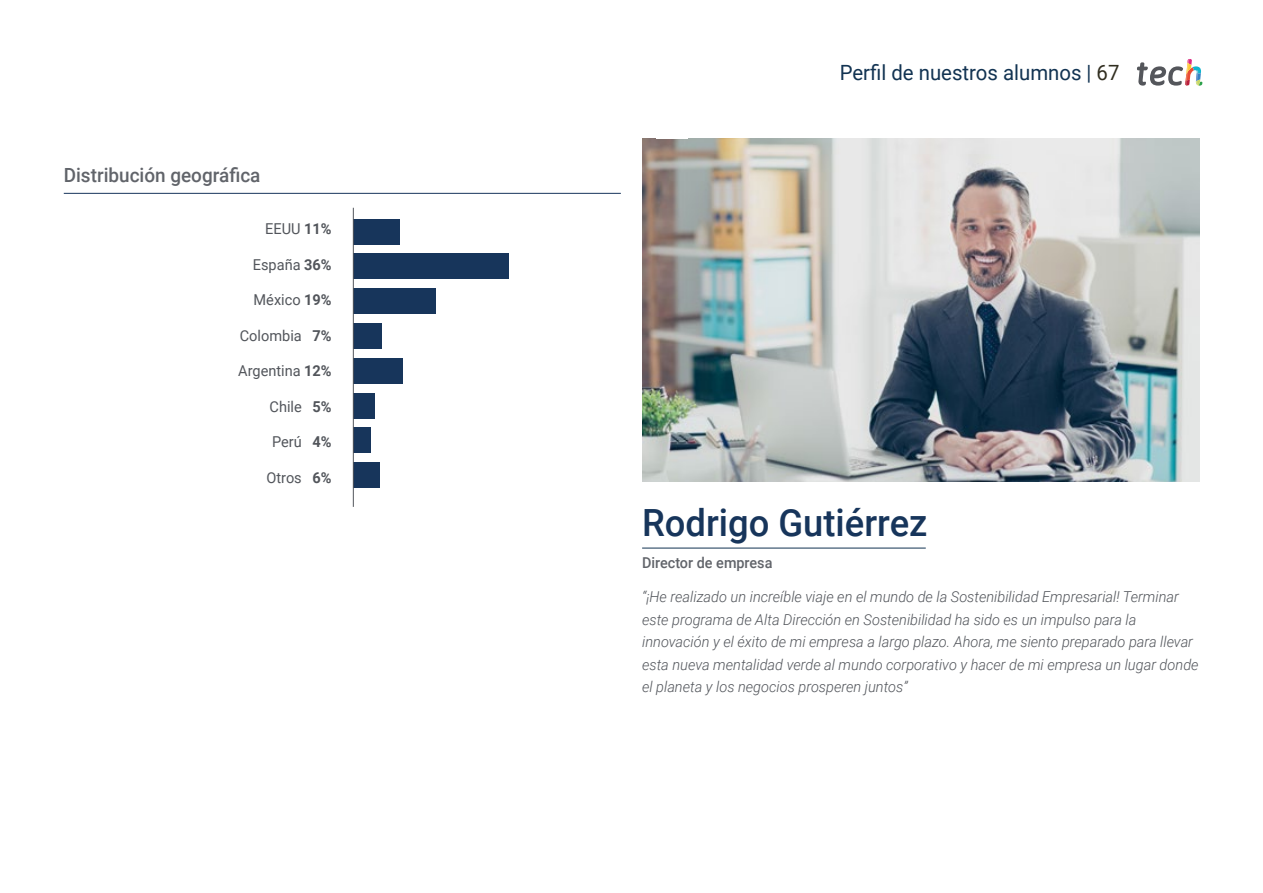
<style>
.page{position:relative;width:1263px;height:893px;background:#fff}
.page>*{position:absolute;margin:0;border:0;box-sizing:border-box;transform-origin:0 0}
.t1{font:500 37.5px "Roboto";color:#17355b}
.t2{font:21px "Roboto";color:#123352}
.t3{font:500 19.5px "Roboto";color:#61646a}
.t4{font:italic 300 15px/22.5px "Roboto";color:#52555b}
.t5{font:15px "Roboto";color:#52555b}
.t6{font:500 15px "Roboto";color:#61646a;scale:.96 1}
.s1{font-weight:700}
.s2{color:#312e20}
</style>
<div class="page">
<hr style="left:642px;top:548px;width:284px;height:1px;background:#123352">
<img style="left:642px;top:138px;width:557px;height:343px">
<hr style="left:64px;top:193px;width:557px;height:1px;background:#17355b">
<div style="left:353px;top:219px;width:47px;height:25px;background:#17355b"></div>
<div style="left:353px;top:358px;width:50px;height:26px;background:#17355b"></div>
<div style="left:353px;top:254px;width:156px;height:25px;background:#17355b"></div>
<div style="left:353px;top:393px;width:22px;height:25px;background:#17355b"></div>
<div style="left:353px;top:288px;width:82px;height:26px;background:#17355b"></div>
<div style="left:353px;top:428px;width:17px;height:25px;background:#17355b"></div>
<div style="left:353px;top:323px;width:29px;height:26px;background:#17355b"></div>
<div style="left:353px;top:462px;width:27px;height:26px;background:#17355b"></div>
<hr style="left:353px;top:208px;width:1px;height:299px;background:#52555b">
<svg style="left:1137px;top:59px;width:65px;height:27px"></svg>
<h3 class="t3" style="left:64px;top:161px;width:198px">Distribución geográfica</h3>
<p class="t5" style="left:265px;top:218px;width:68px">EEUU <span class="s1">11%</span></p>
<p class="t5" style="left:253px;top:254px;width:80px">España <span class="s1">36%</span></p>
<p class="t5" style="left:254px;top:289px;width:80px">México <span class="s1">19%</span></p>
<p class="t5" style="left:240px;top:325px;width:93px">Colombia <span class="s1">7%</span></p>
<p class="t5" style="left:238px;top:360px;width:95px">Argentina <span class="s1">12%</span></p>
<p class="t5" style="left:270px;top:396px;width:64px">Chile <span class="s1">5%</span></p>
<p class="t5" style="left:272px;top:431px;width:61px">Perú <span class="s1">4%</span></p>
<p class="t5" style="left:266px;top:467px;width:67px">Otros <span class="s1">6%</span></p>
<h2 class="t2" style="left:840px;top:57px;width:281px">Perfil de nuestros alumnos | <span class="s2">67</span></h2>
<h1 class="t1" style="left:642px;top:496px;width:287px">Rodrigo Gutiérrez</h1>
<p class="t6" style="left:642px;top:552px;width:137px">Director de empresa</p>
<p class="t4" style="left:642px;top:585px;width:558px">“¡He realizado un increíble viaje en el mundo de la Sostenibilidad Empresarial! Terminar este programa de Alta Dirección en Sostenibilidad ha sido es un impulso para la innovación y el éxito de mi empresa a largo plazo. Ahora, me siento preparado para llevar esta nueva mentalidad verde al mundo corporativo y hacer de mi empresa un lugar donde el planeta y los negocios prosperen juntos”</p>
</div>
